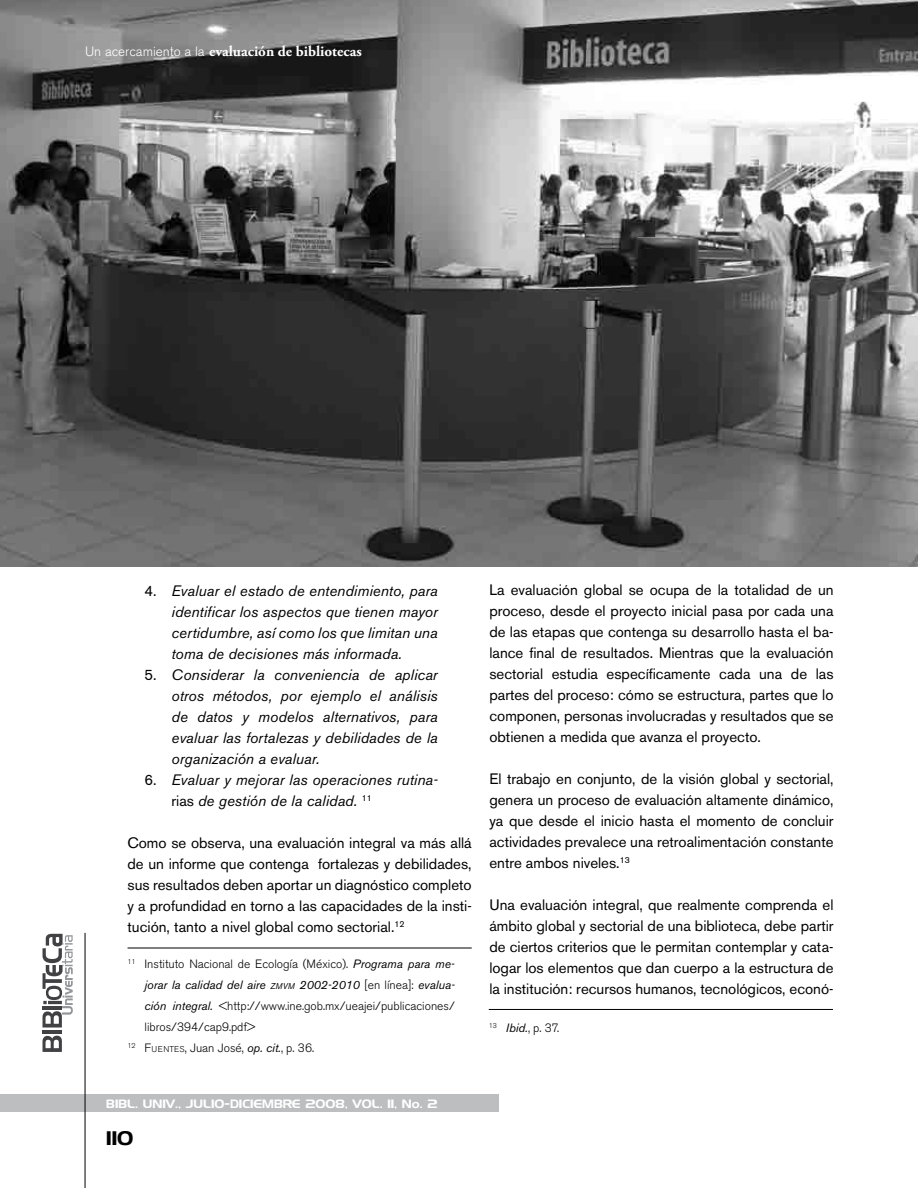
<style>
.page{position:relative;width:918px;height:1188px;background:#fff}
.page>*{position:absolute;margin:0;border:0;box-sizing:border-box;transform-origin:0 0}
.t1{font:19.5px "Denmark";color:#000}
.t2{font:15px/21px "Akzidenz Grotesk BE";color:#000;text-align:justify}
.t3{font:italic 15px/21px "Akzidenz Grotesk BE";letter-spacing:.005em;color:#000;text-align:justify}
.t4{font:700 15px "Adobe Garamond Pro";color:#fff}
.t5{font:300 12px "Akzidenz Grotesk BE";color:#000}
.t6{font:italic 12px "Akzidenz Grotesk BE";color:#000}
.t7{font:12px "Denmark";color:#fff}
.s1{font-family:"Akzidenz Grotesk BE";font-weight:300;font-size:13.5px}
.s2{font-style:normal}
.s3{font-weight:400;font-style:italic}
.s4{font-size:8.4px}
.s5{font-weight:300;font-style:normal}
.s6{font-style:inherit}
</style>
<div class="page">
<svg style="left:43px;top:1036px;width:19px;height:16px"></svg>
<hr style="left:43px;top:1030px;width:19px;height:4px;background:#414042">
<svg style="left:43px;top:934px;width:30px;height:94px"></svg>
<div style="left:0;top:1094px;width:498px;height:17px;background:#bcbec0"></div>
<hr style="left:85px;top:933px;width:1px;height:255px;background:#000">
<hr style="left:128px;top:948px;width:344px;height:1px;background:#000">
<hr style="left:489px;top:1009px;width:344px;height:1px;background:#000">
<img style="left:0;top:0;width:918px;height:567px">
<p class="t4" style="left:85px;top:43px;width:278px"><span class="s1">Un acercamiento a la</span> evaluación de bibliotecas</p>
<p class="t3" style="left:172px;top:580px;width:268px;text-indent:-27px"><span class="s2">4.</span> Evaluar el estado de entendimiento, para identificar los aspectos que tienen mayor certidumbre, así como los que limitan una toma de decisiones más informada.</p>
<p class="t3" style="left:172px;top:664px;width:268px;text-indent:-27px"><span class="s2">5.</span> Considerar la conveniencia de aplicar otros métodos, por ejemplo el análisis de datos y modelos alternativos, para evaluar las fortalezas y debilidades de la organización a evaluar.</p>
<p class="t3" style="left:172px;top:769px;width:268px;text-indent:-27px"><span class="s2">6.</span> Evaluar y mejorar las operaciones rutina&shy;<span class="s2">rias</span> de gestión de la calidad. <sup>11</sup></p>
<p class="t2" style="left:128px;top:832px;width:346px">Como se observa, una evaluación integral va más allá de un informe que contenga fortalezas y debilidades, sus resultados deben aportar un diagnóstico completo y a profundidad en torno a las capacidades de la insti&shy;tución, tanto a nivel global como sectorial.<sup>12</sup></p>
<p class="t5" style="left:128px;top:957px;width:329px"><sup>11</sup> Instituto Nacional de Ecología (México). <span class="s3">Programa para me-</span></p>
<p class="t6" style="left:145px;top:978px;width:312px">jorar la calidad del aire <span class="s4">ZMVM</span> 2002-2010 <span class="s5">[en línea]:</span> evalua-</p>
<p class="t5" style="left:145px;top:999px;width:312px"><span class="s3">ción integral.</span> &lt;http://www.ine.gob.mx/ueajei/publicaciones/</p>
<p class="t5" style="left:145px;top:1020px;width:112px">libros/394/cap9.pdf&gt;</p>
<p class="t5" style="left:128px;top:1041px;width:188px"><sup>12</sup> <span class="s6">F</span><span class="s4">UENTES</span>, Juan José, <span class="s3">op. cit.</span>, p. 36.</p>
<p class="t7" style="left:106px;top:1096px;width:333px">BIBL. UNIV., JULIO-DICIEMBRE 2008, VOL. 11, No. 2</p>
<h1 class="t1" style="left:106px;top:1127px;width:28px">110</h1>
<p class="t2" style="left:489px;top:580px;width:346px">La evaluación global se ocupa de la totalidad de un proceso, desde el proyecto inicial pasa por cada una de las etapas que contenga su desarrollo hasta el ba&shy;lance final de resultados. Mientras que la evaluación sectorial estudia específicamente cada una de las partes del proceso: cómo se estructura, partes que lo componen, personas involucradas y resultados que se obtienen a medida que avanza el proyecto.</p>
<p class="t2" style="left:489px;top:769px;width:346px">El trabajo en conjunto, de la visión global y sectorial, genera un proceso de evaluación altamente dinámico, ya que desde el inicio hasta el momento de concluir actividades prevalece una retroalimentación constante entre ambos niveles.<sup>13</sup></p>
<p class="t2" style="left:489px;top:895px;width:346px">Una evaluación integral, que realmente comprenda el ámbito global y sectorial de una biblioteca, debe partir de ciertos criterios que le permitan contemplar y cata&shy;logar los elementos que dan cuerpo a la estructura de la institución: recursos humanos, tecnológicos, econó-</p>
<p class="t5" style="left:489px;top:1021px;width:72px"><sup>13</sup> <span class="s3">Ibid.</span>, p. 37.</p>
</div>
